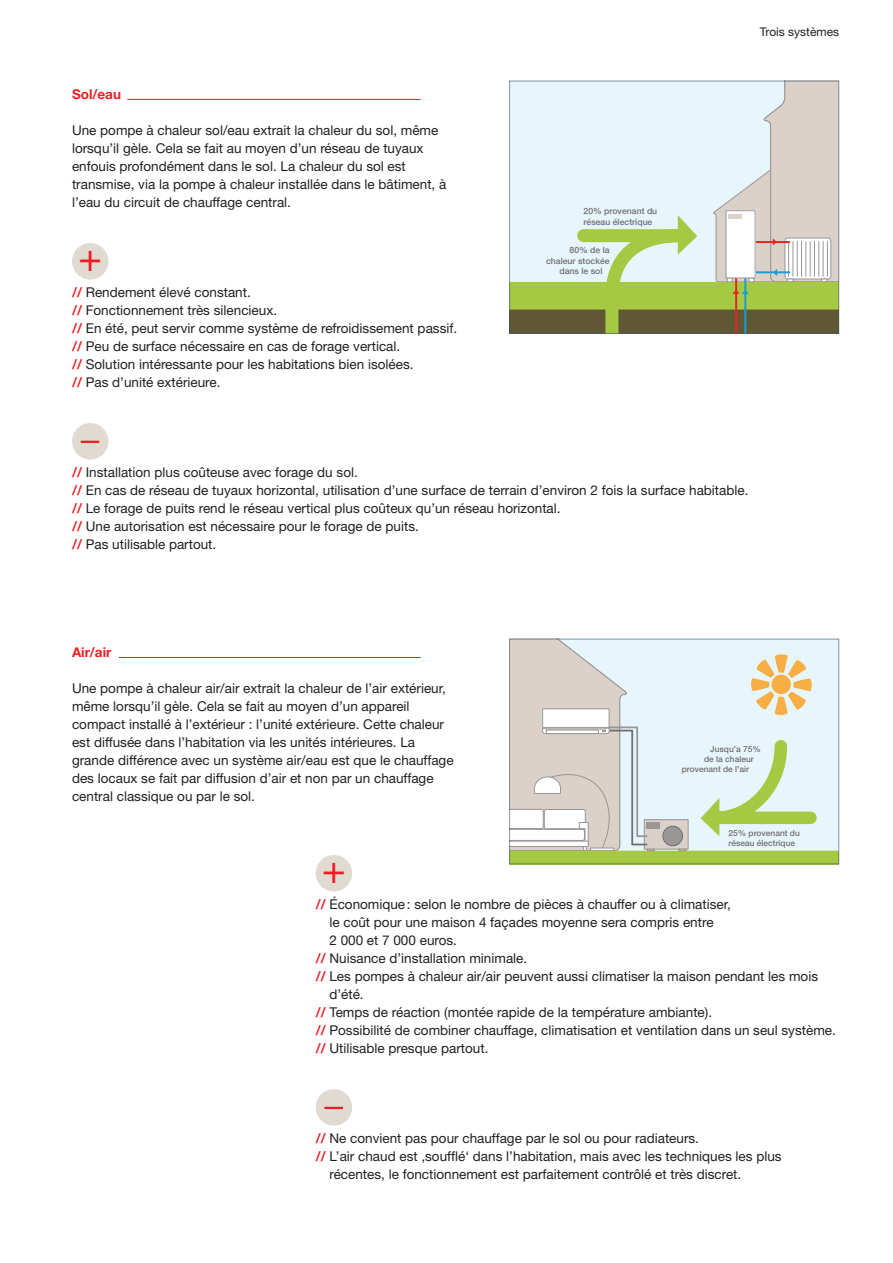
<style>
.page{position:relative;width:893px;height:1263px;background:#fff}
.page>*{position:absolute;margin:0;border:0;box-sizing:border-box;transform-origin:0 0}
.t1{font:13.5px/18px "Helvetica Neue LT Pro";color:#231f20}
.t2{font:700 13.5px "Helvetica Neue LT Pro";color:#ee1d23}
.Rubrik_Shift_2011{font:12px "Helvetica Neue LT Std";color:#231f20}
.t3{font:500 8.7px/10.4px "Helvetica Neue LT Pro";color:#6e6e6f}
.t4{font:500 8.4px/10.1px "Helvetica Neue LT Pro";color:#6e6e6f}
.s1{font-weight:700;color:#ee1d23}
</style>
<div class="page">
<hr style="left:127px;top:99px;width:294px;height:1px;background:#ee1d23">
<hr style="left:119px;top:657px;width:302px;height:1px;background:#ee1d23">
<div style="left:72px;top:243px;width:36px;height:37px;background:#e1dad1;border-radius:50%"></div>
<div style="left:316px;top:855px;width:36px;height:36px;background:#e1dad1;border-radius:50%"></div>
<div style="left:72px;top:423px;width:36px;height:36px;background:#e1dad1;border-radius:50%"></div>
<svg style="left:81px;top:441px;width:18px;height:2px"></svg>
<div style="left:316px;top:1089px;width:36px;height:36px;background:#e1dad1;border-radius:50%"></div>
<svg style="left:324px;top:1107px;width:19px;height:2px"></svg>
<svg style="left:511px;top:83px;width:326px;height:249px;background:#cfdac7"></svg>
<div style="left:509px;top:81px;width:330px;height:253px;border:1px solid #415764"></div>
<svg style="left:511px;top:641px;width:326px;height:221px;background:#dde4d8"></svg>
<p class="t2" style="left:72px;top:86px;width:51px">Sol/eau</p>
<p class="t1" style="left:72px;top:121px;width:376px">Une pompe à chaleur sol/eau extrait la chaleur du sol, même lorsqu’il gèle. Cela se fait au moyen d’un réseau de tuyaux enfouis profondément dans le sol. La chaleur du sol est transmise, via la pompe à chaleur installée dans le bâtiment, à l’eau du circuit de chauffage central.</p>
<p class="t1" style="left:72px;top:283px;width:180px"><span class="s1">//</span> Rendement élevé constant.</p>
<p class="t1" style="left:72px;top:301px;width:207px"><span class="s1">//</span> Fonctionnement très silencieux.</p>
<p class="t1" style="left:72px;top:319px;width:387px"><span class="s1">//</span> En été, peut servir comme système de refroidissement passif.</p>
<p class="t1" style="left:72px;top:337px;width:330px"><span class="s1">//</span> Peu de surface nécessaire en cas de forage vertical.</p>
<p class="t1" style="left:72px;top:355px;width:343px"><span class="s1">//</span> Solution intéressante pour les habitations bien isolées.</p>
<p class="t1" style="left:72px;top:373px;width:150px"><span class="s1">//</span> Pas d’unité extérieure.</p>
<p class="t3" style="left:584px;top:206px;width:75px">20% provenant du réseau électrique</p>
<p class="t3" style="left:569px;top:245px;width:42px">80% de la</p>
<p class="t3" style="left:546px;top:255px;width:65px">chaleur stockée</p>
<p class="t3" style="left:559px;top:266px;width:45px">dans le sol</p>
<p class="Rubrik_Shift_2011" style="left:760px;top:25px;width:81px">Trois systèmes</p>
<p class="t1" style="left:72px;top:463px;width:287px"><span class="s1">//</span> Installation plus coûteuse avec forage du sol.</p>
<p class="t1" style="left:72px;top:481px;width:678px"><span class="s1">//</span> En cas de réseau de tuyaux horizontal, utilisation d’une surface de terrain d’environ 2 fois la surface habitable.</p>
<p class="t1" style="left:72px;top:499px;width:490px"><span class="s1">//</span> Le forage de puits rend le réseau vertical plus coûteux qu’un réseau horizontal.</p>
<p class="t1" style="left:72px;top:517px;width:348px"><span class="s1">//</span> Une autorisation est nécessaire pour le forage de puits.</p>
<p class="t1" style="left:72px;top:535px;width:146px"><span class="s1">//</span> Pas utilisable partout.</p>
<p class="t2" style="left:72px;top:644px;width:41px">Air/air</p>
<p class="t1" style="left:72px;top:679px;width:383px">Une pompe à chaleur air/air extrait la chaleur de l’air extérieur, même lorsqu’il gèle. Cela se fait au moyen d’un appareil compact installé à l’extérieur : l’unité extérieure. Cette chaleur est diffusée dans l’habitation via les unités intérieures. La grande différence avec un système air/eau est que le chauffage des locaux se fait par diffusion d’air et non par un chauffage central classique ou par le sol.</p>
<p class="t4" style="left:710px;top:743px;width:52px">Jusqu’a 75%</p>
<p class="t4" style="left:704px;top:753px;width:51px">de la chaleur</p>
<p class="t4" style="left:682px;top:764px;width:69px">provenant de l’air</p>
<p class="t4" style="left:729px;top:827px;width:73px">25% provenant du réseau électrique</p>
<p class="t1" style="left:329px;top:895px;width:403px;text-indent:-14px"><span class="s1">//</span> Économique: selon le nombre de pièces à chauffer ou à climatiser, le coût pour une maison 4 façades moyenne sera compris entre<br>2 000 et 7 000 euros.</p>
<p class="t1" style="left:316px;top:949px;width:213px"><span class="s1">//</span> Nuisance d’installation minimale.</p>
<p class="t1" style="left:329px;top:967px;width:490px;text-indent:-14px"><span class="s1">//</span> Les pompes à chaleur air/air peuvent aussi climatiser la maison pendant les mois d’été.</p>
<p class="t1" style="left:316px;top:1003px;width:398px"><span class="s1">//</span> Temps de réaction (montée rapide de la température ambiante).</p>
<p class="t1" style="left:316px;top:1021px;width:522px"><span class="s1">//</span> Possibilité de combiner chauffage, climatisation et ventilation dans un seul système.</p>
<p class="t1" style="left:316px;top:1039px;width:174px"><span class="s1">//</span> Utilisable presque partout.</p>
<p class="t1" style="left:316px;top:1129px;width:385px"><span class="s1">//</span> Ne convient pas pour chauffage par le sol ou pour radiateurs.</p>
<p class="t1" style="left:329px;top:1147px;width:454px;text-indent:-14px"><span class="s1">//</span> L’air chaud est ‚soufflé‘ dans l’habitation, mais avec les techniques les plus récentes, le fonctionnement est parfaitement contrôlé et très discret.</p>
</div>
